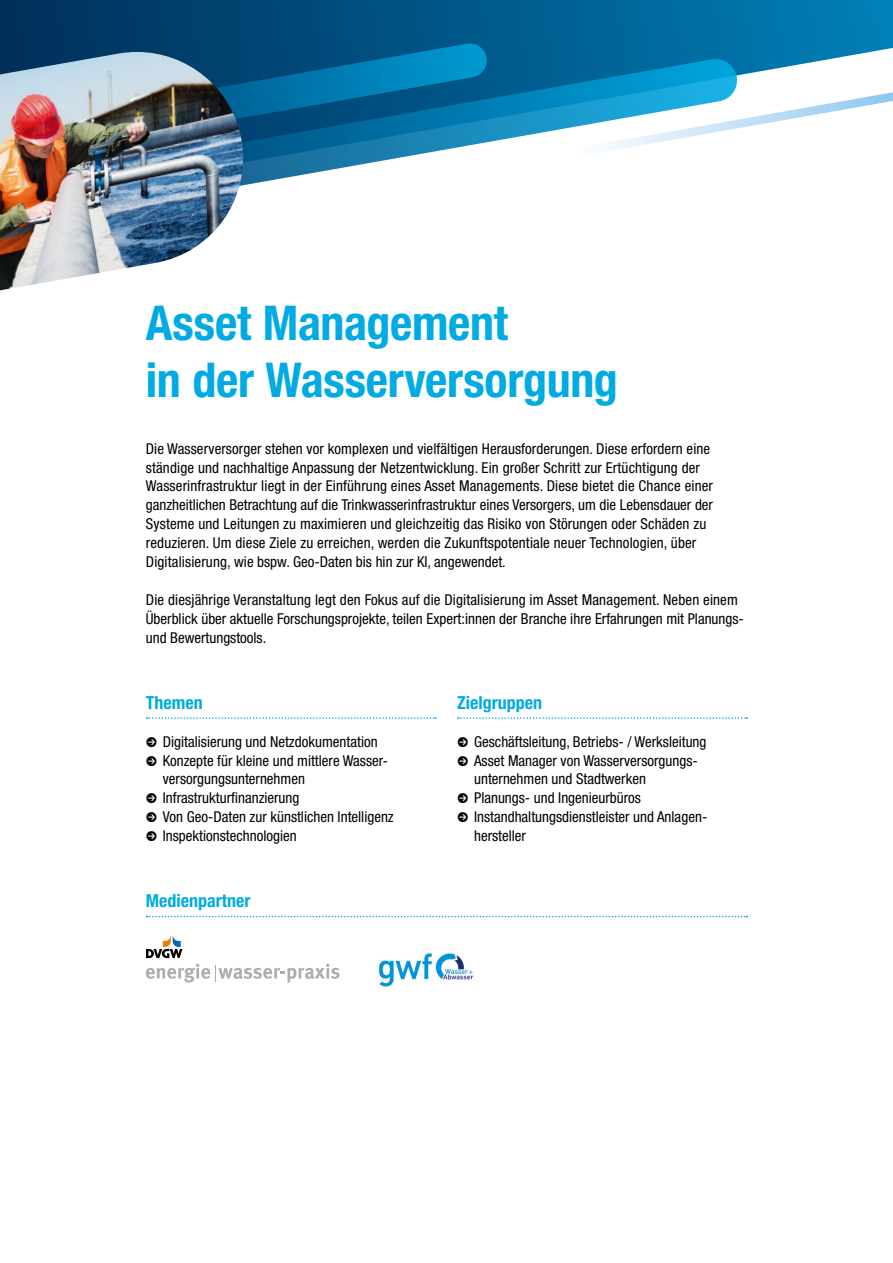
<style>
.page{position:relative;width:893px;height:1263px;background:#fff}
.page>*{position:absolute;margin:0;border:0;box-sizing:border-box;transform-origin:0 0}
.t1{font:700 condensed 48px/56.7px "Helvetica Neue LT Pro";letter-spacing:-.005em;color:#00aae3}
.t2{font:700 condensed 18px "Helvetica Neue LT Pro";color:#00aae3}
.t3{font:condensed 15px/18.9px "Helvetica Neue LT Pro";color:#000}
</style>
<div class="page">
<svg style="left:0;top:0;width:893px;height:75px;background:#0b6191"></svg>
<svg style="left:252px;top:57px;width:487px;height:127px"></svg>
<svg style="left:0;top:42px;width:488px;height:127px;background:#136e9d"></svg>
<svg style="left:568px;top:92px;width:325px;height:66px"></svg>
<svg style="left:147px;top:717px;width:289px;height:2px"></svg>
<svg style="left:458px;top:717px;width:289px;height:2px"></svg>
<svg style="left:147px;top:916px;width:600px;height:1px"></svg>
<img style="left:0;top:52px;width:252px;height:238px">
<svg style="left:146px;top:936px;width:194px;height:47px"></svg>
<img style="left:378px;top:953px;width:96px;height:34px">
<h1 class="t1" style="left:146px;top:295px;width:473px">Asset Management<br>in der Wasserversorgung</h1>
<p class="t3" style="left:146px;top:439px;width:569px">Die Wasserversorger stehen vor komplexen und vielfältigen Herausforderungen. Diese erfordern eine ständige und nachhaltige Anpassung der Netzentwicklung. Ein großer Schritt zur Ertüchtigung der Wasserinfrastruktur liegt in der Einführung eines Asset Managements. Diese bietet die Chance einer ganzheitlichen Betrachtung auf die Trinkwasserinfrastruktur eines Versorgers, um die Lebensdauer der Systeme und Leitungen zu maximieren und gleichzeitig das Risiko von Störungen oder Schäden zu reduzieren. Um diese Ziele zu erreichen, werden die Zukunftspotentiale neuer Technologien, über Digitalisierung, wie bspw. Geo-Daten bis hin zur KI, angewendet.</p>
<p class="t3" style="left:146px;top:590px;width:599px">Die diesjährige Veranstaltung legt den Fokus auf die Digitalisierung im Asset Management. Neben einem<br>Überblick über aktuelle Forschungsprojekte, teilen Expert:innen der Branche ihre Erfahrungen mit Planungs&shy;und Bewertungstools.</p>
<p class="t2" style="left:146px;top:692px;width:58px">Themen</p>
<p class="t3" style="left:146px;top:732px;width:233px">● Digitalisierung und Netzdokumentation</p>
<p class="t3" style="left:163px;top:751px;width:227px;text-indent:-17px">● Konzepte für kleine und mittlere Wasser&shy;versorgungsunternehmen</p>
<p class="t3" style="left:146px;top:788px;width:155px">● Infrastrukturfinanzierung</p>
<p class="t3" style="left:146px;top:807px;width:249px">● Von Geo-Daten zur künstlichen Intelligenz</p>
<p class="t3" style="left:146px;top:826px;width:152px">● Inspektionstechnologien</p>
<p class="t2" style="left:146px;top:890px;width:106px">Medienpartner</p>
<p class="t2" style="left:457px;top:692px;width:86px">Zielgruppen</p>
<p class="t3" style="left:457px;top:732px;width:251px">● Geschäftsleitung, Betriebs- / Werksleitung</p>
<p class="t3" style="left:474px;top:751px;width:225px;text-indent:-17px">● Asset Manager von Wasserversorgungs&shy;unternehmen und Stadtwerken</p>
<p class="t3" style="left:457px;top:788px;width:185px">● Planungs- und Ingenieurbüros</p>
<p class="t3" style="left:474px;top:807px;width:235px;text-indent:-17px">● Instandhaltungsdienstleister und Anlagen&shy;hersteller</p>
</div>
